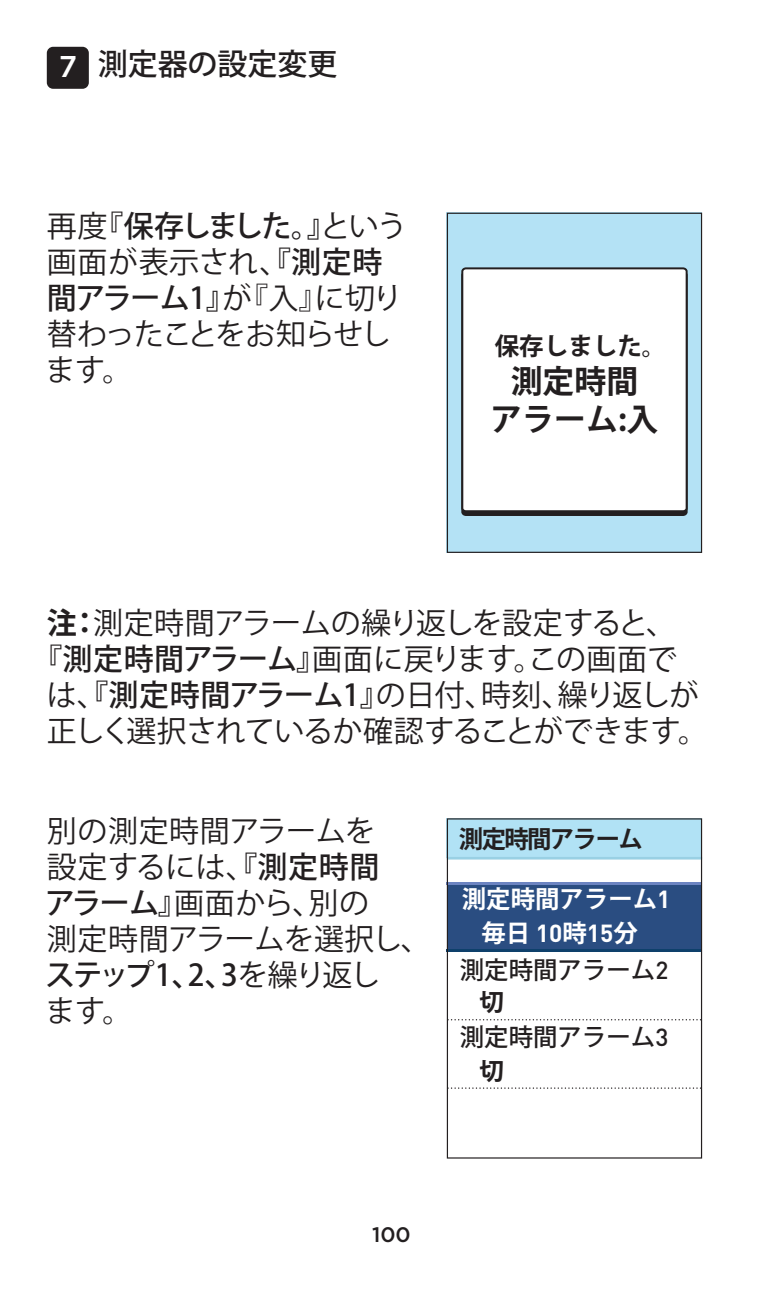
<style>
.page{position:relative;width:783px;height:1293px;background:#fff}
.page>*{position:absolute;margin:0;border:0;box-sizing:border-box;transform-origin:0 0}
.image{font:31.8px/38.1px "Koz Go Pro Bold 90 pv RKSJ H";color:#231f20;text-align:center}
.noteText{font:30px "Koz Go Pr 6 N";letter-spacing:-.02em;color:#231f20}
.taskPostReq{font:30px/36px "Koz Go Pr 6 N";color:#231f20}
.taskResult{font:30px/36px "Koz Go Pr 6 N";letter-spacing:-.025em;color:#231f20}
.noteText-2{font:30px "Koz Go Pr 6 N";color:#231f20}
.t1{font:500 30px "Koz Go Pr 6 N";color:#231f20}
.image-2{font:24.6px "Koz Go Pro Bold 90 pv RKSJ H";color:#231f20}
.image-3{font:24.3px/31.8px "Koz Go Pro Medium 90 pv RKSJ H";color:#231f20}
.image-4{font:24.3px/34.2px "Koz Go Pro Bold 90 pv RKSJ H";color:#fff;text-align:center}
.image-5{font:24.3px "Koz Go Pro Bold 90 pv RKSJ H";letter-spacing:-.065em;color:#231f20}
.t2{font:500 21px "Gotham";color:#231f20}
.s1{font-family:"Gotham";color:#fff}
.s2{font-weight:500}
.s3{font-weight:700}
.s4{font-family:"DINOT";font-weight:700}
.s5{font-family:"DINOT";font-weight:500}
.s6{font-family:"Koz Go Pro Bold 90 pv RKSJ H"}
</style>
<div class="page">
<div style="left:47px;top:47px;width:42px;height:42px;background:#231f20;border-radius:6px"></div>
<div style="left:446px;top:213px;width:256px;height:340px;background:#b4e2f5"></div>
<div style="left:462px;top:268px;width:224px;height:243px;background:#fff;border-radius:3px"></div>
<div style="left:461px;top:267px;width:226px;height:245px;border:2px solid #231f20;border-radius:3px"></div>
<div style="left:446px;top:213px;width:256px;height:340px;border:1px solid #231f20"></div>
<div style="left:446px;top:818px;width:256px;height:40px;background:#b1e2f5"></div>
<hr style="left:446px;top:857px;width:256px;height:2px;background:#99d0e4">
<div style="left:446px;top:882px;width:255px;height:70px;background:#2a4d81"></div>
<hr style="left:446px;top:882px;width:256px;height:3px;background:#6c84c1">
<hr style="left:446px;top:949px;width:256px;height:3px;background:#0e406b">
<svg style="left:448px;top:1019px;width:252px;height:1px"></svg>
<svg style="left:448px;top:1087px;width:250px;height:1px"></svg>
<div style="left:446px;top:818px;width:256px;height:340px;border:1px solid #231f20"></div>
<p class="t1" style="left:59px;top:47px;width:280px"><span class="s1">7</span> 測定器の設定変更</p>
<p class="taskResult" style="left:46px;top:208px;width:362px">再度<span class="s2">『保存しました。』</span>という画面が表示され、<span class="s2">『測定時間アラーム1』</span>が『入』に切り替わったことをお知らせします。</p>
<p class="image-2" style="left:494px;top:330px;width:161px">保存しました｡</p>
<p class="image" style="left:490px;top:364px;width:169px">測定時間<br>アラーム:入</p>
<p class="noteText" style="left:47px;top:606px;width:630px"><span class="s3">注：</span>測定時間アラームの繰り返しを設定すると、</p>
<p class="noteText-2" style="left:32px;top:642px;width:646px"><span class="s2">『測定時間アラーム』</span>画面に戻ります。この画面で</p>
<p class="noteText" style="left:47px;top:678px;width:653px">は、<span class="s2">『測定時間アラーム1』</span>の日付、時刻、繰り返しが</p>
<p class="noteText" style="left:47px;top:714px;width:662px">正しく選択されているか確認することができます。</p>
<p class="taskPostReq" style="left:45px;top:814px;width:387px">別の測定時間アラームを<br>設定するには、<span class="s2">『測定時間<br>アラーム』</span>画面から、別の<br>測定時間アラームを選択し、<span class="s2">ステップ1、2、3</span>を繰り返し<br>ます。</p>
<p class="image-5" style="left:458px;top:824px;width:186px">測定時間アラーム</p>
<p class="image-4" style="left:461px;top:883px;width:210px">測定時間アラーム<span class="s4">1</span>毎日 <span class="s4">10</span>時<span class="s4">15</span>分</p>
<p class="image-3" style="left:479px;top:955px;width:190px;text-indent:-20px">測定時間アラーム<span class="s5">2</span><span class="s6">切</span></p>
<p class="image-3" style="left:479px;top:1021px;width:190px;line-height:34.2px;text-indent:-20px">測定時間アラーム<span class="s5">3</span><span class="s6">切</span></p>
<p class="t2" style="left:372px;top:1220px;width:40px">100</p>
</div>
